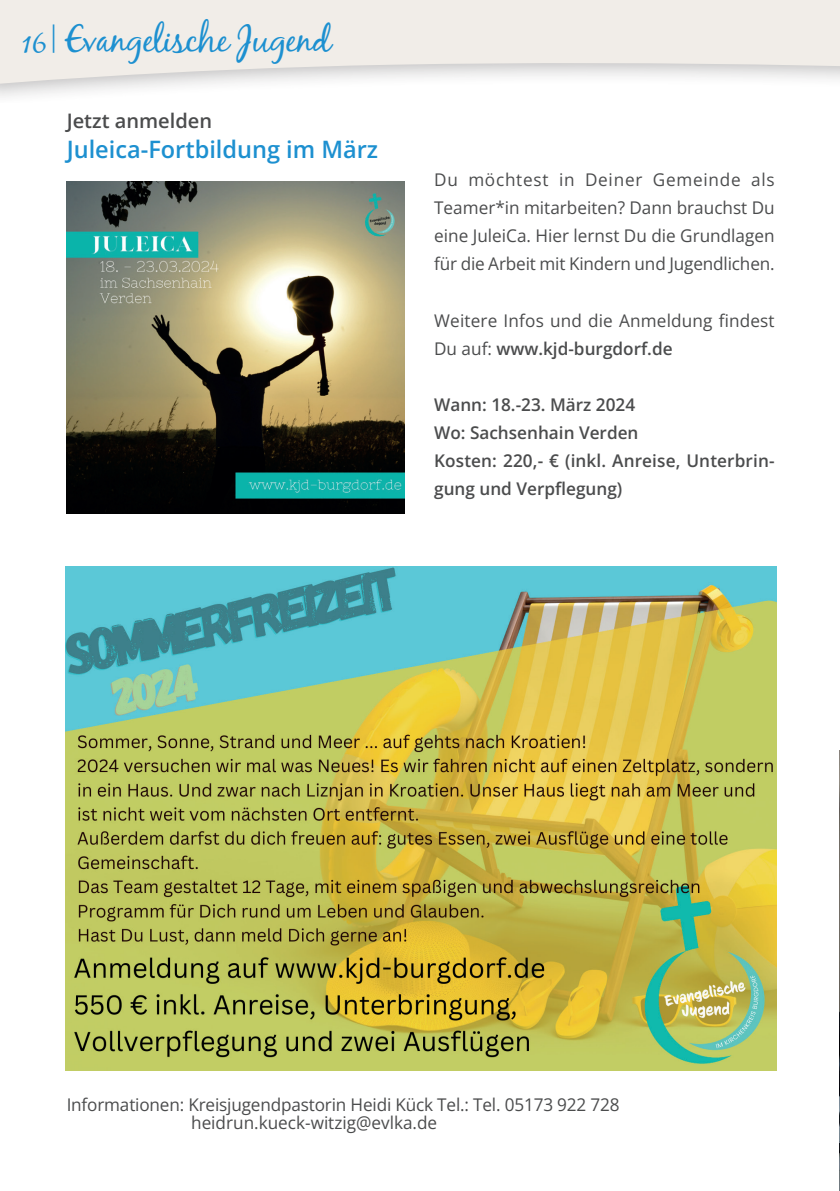
<style>
.page{position:relative;width:840px;height:1191px;background:#fff}
.page>*{position:absolute;margin:0;border:0;box-sizing:border-box;transform-origin:0 0}
.t1{font:36px "Black Jack";letter-spacing:-.02em;color:#1d90d0}
.t2{font:600 24px "Open Sans";color:#1d90d0}
.t3{font:600 20px "Open Sans";color:#4b4c4d}
.t4{font:17.6px/28px "Open Sans";letter-spacing:-.01em;color:#4b4c4d;text-align:justify}
.t5{font:600 17.6px/28px "Open Sans";color:#4b4c4d}
.t6{font:17.6px/28px "Open Sans";letter-spacing:.01em;color:#4b4c4d}
.s1{font-size:28px}
.s2{font-weight:600}
</style>
<div class="page">
<svg style="left:0;top:0;width:839px;height:94px;fill:#f1ede8"></svg>
<img style="left:839px;top:750px;width:1px;height:441px">
<img style="left:67px;top:182px;width:337px;height:331px">
<img style="left:65px;top:567px;width:711px;height:504px">
<h1 class="t1" style="left:22px;top:17px;width:310px"><span class="s1">16</span> | Evangelische Jugend</h1>
<p class="t3" style="left:67px;top:107px;width:147px">Jetzt anmelden</p>
<h2 class="t2" style="left:67px;top:133px;width:313px">Juleica-Fortbildung im März</h2>
<p class="t4" style="left:434px;top:166px;width:342px">Du möchtest in Deiner Gemeinde als Teamer*in mitarbeiten? Dann brauchst Du eine JuleiCa. Hier lernst Du die Grundlagen für die Arbeit mit Kindern und Jugendlichen.</p>
<p class="t6" style="left:434px;top:306px;width:342px">Weitere Infos und die Anmeldung findest<br>Du auf: <span class="s2">www.kjd-burgdorf.de</span></p>
<p class="t5" style="left:434px;top:390px;width:342px">Wann: 18.-23. März 2024<br>Wo: Sachsenhain Verden<br>Kosten: 220,- € (inkl. Anreise, Unterbrin&shy;gung und Verpflegung)</p>
<p class="t4" style="left:191px;top:1095px;width:430px;line-height:18px;text-indent:-124px">Informationen: Kreisjugendpastorin Heidi Kück Tel.: Tel. 05173 922 728 heidrun.kueck-witzig@evlka.de</p>
</div>
